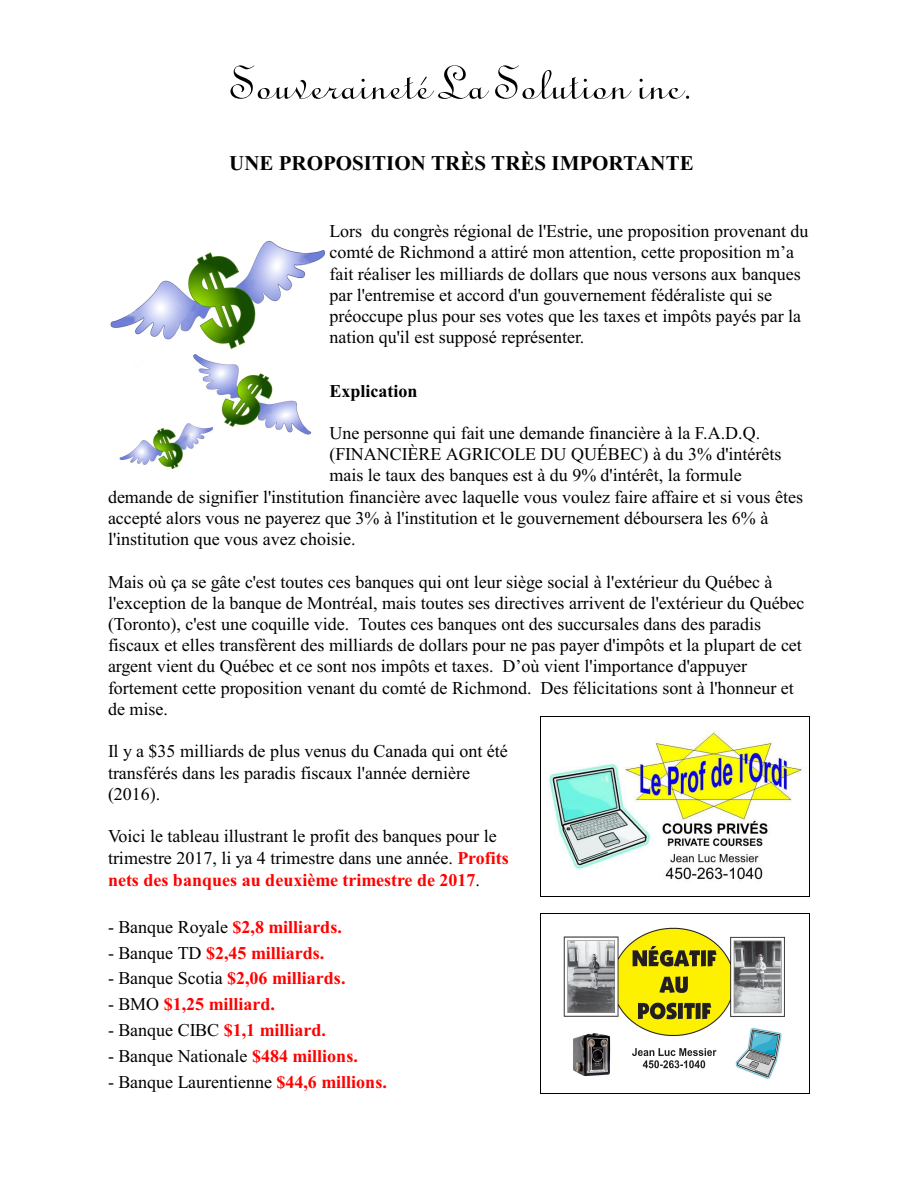
<style>
.page{position:relative;width:918px;height:1188px;background:#fff}
.page>*{position:absolute;margin:0;border:0;box-sizing:border-box;transform-origin:0 0}
.t1{font:52.5px "Typo Upright BT";letter-spacing:.005em;color:#000}
.t2{font:700 21px "Times New Roman";color:#000}
.t3{font:18px/21.3px "Times New Roman";color:#000}
.t4{font:700 18px "Times New Roman";color:#f00}
.t5{font:700 18px "Times New Roman";color:#000}
.s1{font-weight:700;color:#f00}
.s2{font-weight:400;color:#000}
</style>
<div class="page">
<img style="left:110px;top:240px;width:216px;height:230px">
<img style="left:540px;top:913px;width:270px;height:180px">
<img style="left:540px;top:717px;width:270px;height:180px">
<h1 class="t1" style="left:228px;top:59px;width:463px">Souveraineté La Solution inc.</h1>
<p class="t2" style="left:229px;top:156px;width:466px">UNE PROPOSITION TRÈS TRÈS IMPORTANTE</p>
<p class="t3" style="left:329px;top:222px;width:481px">Lors du congrès régional de l'Estrie, une proposition provenant du comté de Richmond a attiré mon attention, cette proposition m’a fait réaliser les milliards de dollars que nous versons aux banques par l'entremise et accord d'un gouvernement fédéraliste qui se préoccupe plus pour ses votes que les taxes et impôts payés par la nation qu'il est supposé représenter.</p>
<p class="t5" style="left:329px;top:385px;width:90px">Explication</p>
<p class="t3" style="left:329px;top:424px;width:432px">Une personne qui fait une demande financière à la F.A.D.Q.</p>
<p class="t3" style="left:329px;top:445px;width:454px">(FINANCIÈRE AGRICOLE DU QUÉBEC) à du 3% d'intérêts</p>
<p class="t3" style="left:329px;top:466px;width:414px">mais le taux des banques est à du 9% d'intérêt, la formule</p>
<p class="t3" style="left:108px;top:488px;width:697px">demande de signifier l'institution financière avec laquelle vous voulez faire affaire et si vous êtes</p>
<p class="t3" style="left:108px;top:509px;width:662px">accepté alors vous ne payerez que 3% à l'institution et le gouvernement déboursera les 6% à</p>
<p class="t3" style="left:108px;top:530px;width:249px">l'institution que vous avez choisie.</p>
<p class="t3" style="left:108px;top:573px;width:698px">Mais où ça se gâte c'est toutes ces banques qui ont leur siège social à l'extérieur du Québec à l'exception de la banque de Montréal, mais toutes ses directives arrivent de l'extérieur du Québec (Toronto), c'est une coquille vide. Toutes ces banques ont des succursales dans des paradis fiscaux et elles transfèrent des milliards de dollars pour ne pas payer d'impôts et la plupart de cet argent vient du Québec et ce sont nos impôts et taxes. D’où vient l'importance d'appuyer fortement cette proposition venant du comté de Richmond. Des félicitations sont à l'honneur et de mise.</p>
<p class="t3" style="left:108px;top:742px;width:401px">Il y a $35 milliards de plus venus du Canada qui ont été transférés dans les paradis fiscaux l'année dernière (2016).</p>
<p class="t3" style="left:108px;top:827px;width:402px">Voici le tableau illustrant le profit des banques pour le trimestre 2017, li ya 4 trimestre dans une année. <span class="s1">Profits nets des banques au deuxième trimestre de 2017</span>.</p>
<p class="t4" style="left:108px;top:921px;width:235px"><span class="s2">- Banque Royale</span> $2,8 milliards.</p>
<p class="t4" style="left:108px;top:946px;width:218px"><span class="s2">- Banque TD</span> $2,45 milliards.</p>
<p class="t4" style="left:108px;top:972px;width:239px"><span class="s2">- Banque Scotia</span> $2,06 milliards.</p>
<p class="t4" style="left:108px;top:998px;width:169px"><span class="s2">- BMO</span> $1,25 milliard.</p>
<p class="t4" style="left:108px;top:1024px;width:220px"><span class="s2">- Banque CIBC</span> $1,1 milliard.</p>
<p class="t3" style="left:108px;top:1047px;width:251px">- Banque Nationale <span class="s1">$484 millions.</span></p>
<p class="t3" style="left:108px;top:1073px;width:280px">- Banque Laurentienne <span class="s1">$44,6 millions.</span></p>
</div>
